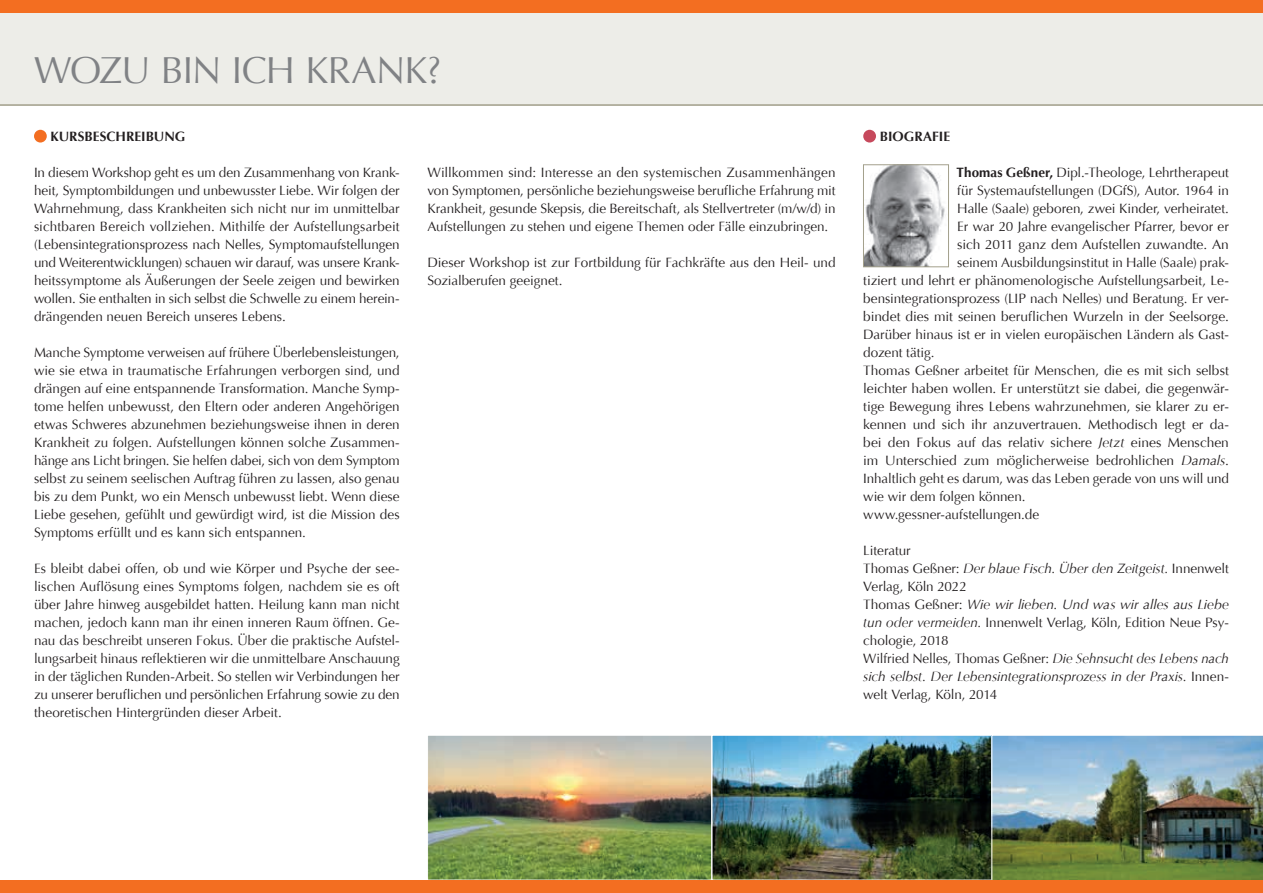
<style>
.page{position:relative;width:1263px;height:893px;background:#fff}
.page>*{position:absolute;margin:0;border:0;box-sizing:border-box;transform-origin:0 0}
.t1{font:37.5px "Optima LT Pro";letter-spacing:-.025em;color:#808285}
.t2{font:13.5px/18px "Optima LT Pro";letter-spacing:-.005em;color:#231f20;text-align:justify}
.t3{font:700 13.5px "Optima LT Pro";letter-spacing:.005em;color:#231f20}
.s1{font-weight:700}
.s2{font-style:italic}
</style>
<div class="page">
<img style="left:429px;top:737px;width:561px;height:141px">
<div style="left:427px;top:735px;width:285px;height:145px;border:1px solid #fff"></div>
<div style="left:712px;top:735px;width:280px;height:145px;border:1px solid #fff"></div>
<img style="left:992px;top:735px;width:271px;height:145px">
<div style="left:0;top:13px;width:1263px;height:93px;background:#edede8"></div>
<div style="left:0;top:0;width:1263px;height:13px;background:#f36e21"></div>
<div style="left:0;top:880px;width:1263px;height:13px;background:#f36e21"></div>
<div style="left:34px;top:130px;width:13px;height:13px;background:#f36e21;border-radius:50%"></div>
<div style="left:863px;top:130px;width:13px;height:13px;background:#c6495c;border-radius:50%"></div>
<img style="left:865px;top:167px;width:80px;height:98px">
<div style="left:863px;top:165px;width:86px;height:102px;border:1px solid #a3a08c"></div>
<h1 class="t1" style="left:34px;top:46px;width:409px">WOZU BIN ICH KRANK?</h1>
<p class="t3" style="left:51px;top:128px;width:136px">KURSBESCHREIBUNG</p>
<p class="t2" style="left:34px;top:164px;width:367px">In diesem Workshop geht es um den Zusammenhang von Krank&shy;heit, Symptombildungen und unbewusster Liebe. Wir folgen der Wahrnehmung, dass Krankheiten sich nicht nur im unmittelbar sichtbaren Bereich vollziehen. Mithilfe der Aufstellungsarbeit (Lebensintegrationsprozess nach Nelles, Symptomaufstellungen und Weiterentwicklungen) schauen wir darauf, was unsere Krank&shy;heitssymptome als Äußerungen der Seele zeigen und bewirken wollen. Sie enthalten in sich selbst die Schwelle zu einem herein&shy;drängenden neuen Bereich unseres Lebens.</p>
<p class="t2" style="left:34px;top:344px;width:367px">Manche Symptome verweisen auf frühere Überlebensleistungen, wie sie etwa in traumatische Erfahrungen verborgen sind, und drängen auf eine entspannende Transformation. Manche Symp&shy;tome helfen unbewusst, den Eltern oder anderen Angehörigen etwas Schweres abzunehmen beziehungsweise ihnen in deren Krankheit zu folgen. Aufstellungen können solche Zusammen&shy;hänge ans Licht bringen. Sie helfen dabei, sich von dem Symptom selbst zu seinem seelischen Auftrag führen zu lassen, also genau bis zu dem Punkt, wo ein Mensch unbewusst liebt. Wenn diese Liebe gesehen, gefühlt und gewürdigt wird, ist die Mission des Symptoms erfüllt und es kann sich entspannen.</p>
<p class="t2" style="left:34px;top:559px;width:367px">Es bleibt dabei offen, ob und wie Körper und Psyche der see&shy;lischen Auflösung eines Symptoms folgen, nachdem sie es oft über Jahre hinweg ausgebildet hatten. Heilung kann man nicht machen, jedoch kann man ihr einen inneren Raum öffnen. Ge&shy;nau das beschreibt unseren Fokus. Über die praktische Aufstel&shy;lungsarbeit hinaus reflektieren wir die unmittelbare Anschauung in der täglichen Runden-Arbeit. So stellen wir Verbindungen her zu unserer beruflichen und persönlichen Erfahrung sowie zu den theoretischen Hintergründen dieser Arbeit.</p>
<p class="t2" style="left:427px;top:164px;width:410px">Willkommen sind: Interesse an den systemischen Zusammenhängen von Symptomen, persönliche beziehungsweise berufliche Erfahrung mit Krankheit, gesunde Skepsis, die Bereitschaft, als Stellvertreter (m/w/d) in Aufstellungen zu stehen und eigene Themen oder Fälle einzubringen.</p>
<p class="t2" style="left:427px;top:254px;width:410px">Dieser Workshop ist zur Fortbildung für Fachkräfte aus den Heil- und<br>Sozialberufen geeignet.</p>
<p class="t3" style="left:880px;top:128px;width:72px">BIOGRAFIE</p>
<p class="t2" style="left:956px;top:164px;width:274px"><span class="s1">Thomas Geßner,</span> Dipl.-Theologe, Lehrtherapeut</p>
<p class="t2" style="left:957px;top:182px;width:273px">für Systemaufstellungen (DGfS), Autor. 1964 in</p>
<p class="t2" style="left:957px;top:200px;width:273px">Halle (Saale) geboren, zwei Kinder, verheiratet.</p>
<p class="t2" style="left:957px;top:218px;width:273px">Er war 20 Jahre evangelischer Pfarrer, bevor er</p>
<p class="t2" style="left:957px;top:236px;width:273px">sich 2011 ganz dem Aufstellen zuwandte. An</p>
<p class="t2" style="left:957px;top:254px;width:273px">seinem Ausbildungsinstitut in Halle (Saale) prak-</p>
<p class="t2" style="left:863px;top:272px;width:367px">tiziert und lehrt er phänomenologische Aufstellungsarbeit, Le-</p>
<p class="t2" style="left:863px;top:290px;width:367px">bensintegrationsprozess (LIP nach Nelles) und Beratung. Er ver-</p>
<p class="t2" style="left:863px;top:308px;width:367px">bindet dies mit seinen beruflichen Wurzeln in der Seelsorge.</p>
<p class="t2" style="left:863px;top:326px;width:367px">Darüber hinaus ist er in vielen europäischen Ländern als Gast-</p>
<p class="t2" style="left:863px;top:344px;width:73px">dozent tätig.</p>
<p class="t2" style="left:863px;top:362px;width:367px">Thomas Geßner arbeitet für Menschen, die es mit sich selbst</p>
<p class="t2" style="left:863px;top:380px;width:367px">leichter haben wollen. Er unterstützt sie dabei, die gegenwär-</p>
<p class="t2" style="left:863px;top:398px;width:367px">tige Bewegung ihres Lebens wahrzunehmen, sie klarer zu er-</p>
<p class="t2" style="left:863px;top:416px;width:367px">kennen und sich ihr anzuvertrauen. Methodisch legt er da-</p>
<p class="t2" style="left:863px;top:434px;width:367px">bei den Fokus auf das relativ sichere <span class="s2">Jetzt</span> eines Menschen</p>
<p class="t2" style="left:863px;top:452px;width:367px">im Unterschied zum möglicherweise bedrohlichen <span class="s2">Damals</span>.</p>
<p class="t2" style="left:863px;top:470px;width:367px">Inhaltlich geht es darum, was das Leben gerade von uns will und</p>
<p class="t2" style="left:863px;top:488px;width:164px">wie wir dem folgen können.</p>
<p class="t2" style="left:863px;top:506px;width:177px">www.gessner-aufstellungen.de</p>
<p class="t2" style="left:863px;top:542px;width:367px;text-align:left">Literatur<br>Thomas Geßner: <span class="s2">Der blaue Fisch. Über den Zeitgeist.</span> Innenwelt Verlag, Köln 2022<br>Thomas Geßner: <span class="s2">Wie wir lieben. Und was wir alles aus Liebe tun oder vermeiden.</span> Innenwelt Verlag, Köln, Edition Neue Psy&shy;chologie, 2018<br>Wilfried Nelles, Thomas Geßner: <span class="s2">Die Sehnsucht des Lebens nach sich selbst. Der Lebensintegrationsprozess in der Praxis.</span> Innen&shy;welt Verlag, Köln, 2014</p>
</div>
